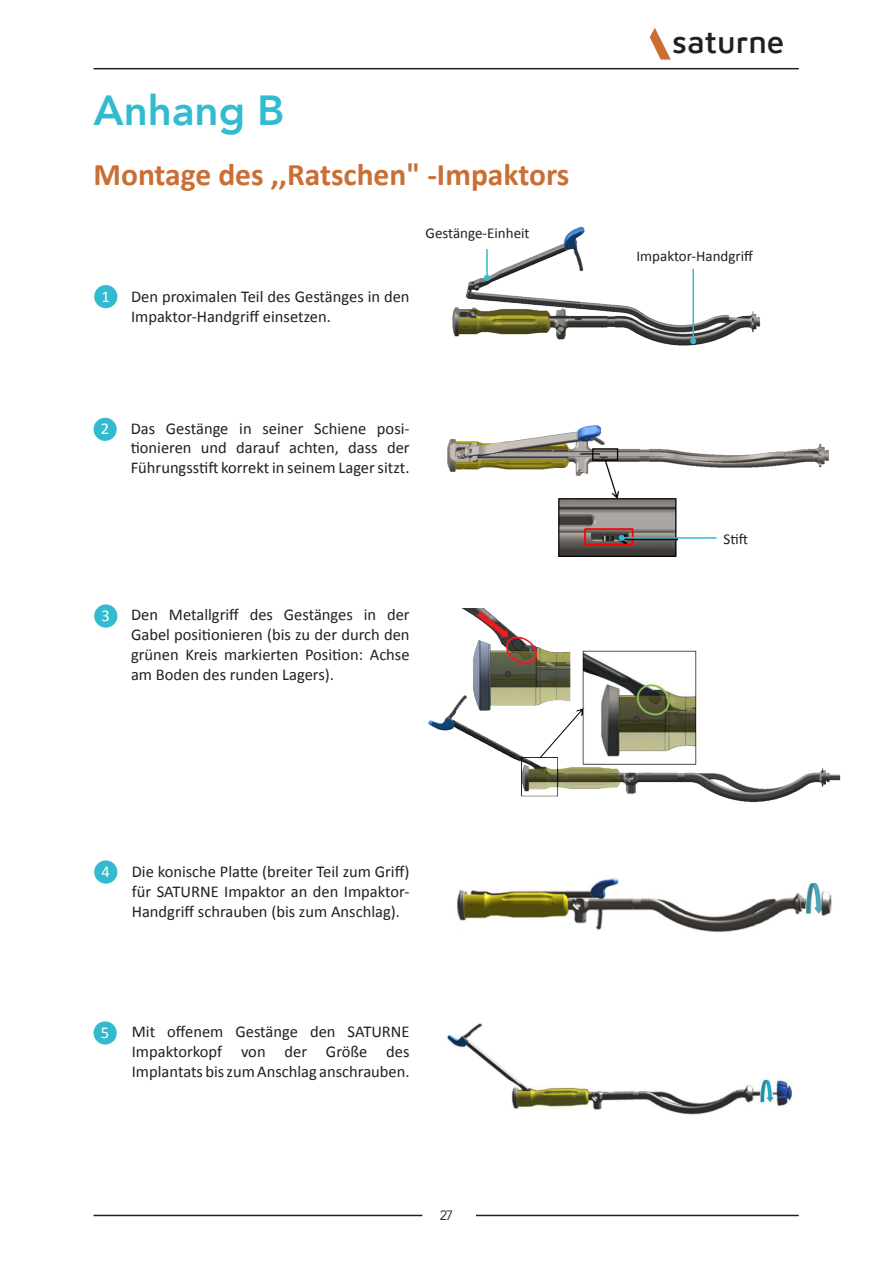
<style>
.page{position:relative;width:893px;height:1263px;background:#fff}
.page>*{position:absolute;margin:0;border:0;box-sizing:border-box;transform-origin:0 0}
.titres_bleus{font:800 42px "Avenir";color:#32bbce}
.t1{font:700 31.5px "Calibri";color:#ca6e34}
.t2{font:500 31.5px "XXII Aven";color:#231f20}
.Texte_courant_Calibri{font:16.5px/19.8px "Calibri";color:#231f20;text-align:justify}
.t3{font:16.5px "Calibri";color:#fff}
.t4{font:15px "Calibri";color:#231f20}
.t5{font:13.5px "Avenir";color:#231f20}
</style>
<div class="page">
<hr style="left:94px;top:68px;width:705px;height:1px;background:#231f20">
<hr style="left:94px;top:1215px;width:328px;height:1px;background:#231f20">
<hr style="left:476px;top:1215px;width:323px;height:1px;background:#231f20">
<svg style="left:649px;top:28px;width:22px;height:32px"></svg>
<div style="left:94px;top:418px;width:23px;height:23px;background:#32bbce;border-radius:50%"></div>
<div style="left:94px;top:285px;width:23px;height:23px;background:#32bbce;border-radius:50%"></div>
<div style="left:94px;top:604px;width:23px;height:24px;background:#32bbce;border-radius:50%"></div>
<div style="left:94px;top:860px;width:23px;height:24px;background:#32bbce;border-radius:50%"></div>
<div style="left:94px;top:1021px;width:23px;height:23px;background:#32bbce;border-radius:50%"></div>
<img style="left:452px;top:226px;width:309px;height:120px">
<img style="left:428px;top:609px;width:413px;height:194px">
<img style="left:447px;top:425px;width:382px;height:131px">
<img style="left:457px;top:878px;width:375px;height:54px">
<hr style="left:486px;top:249px;width:2px;height:29px;background:#32bbce">
<svg style="left:484px;top:275px;width:6px;height:6px"></svg>
<hr style="left:692px;top:269px;width:2px;height:72px;background:#32bbce">
<svg style="left:690px;top:338px;width:6px;height:6px"></svg>
<img style="left:447px;top:1023px;width:344px;height:92px">
<div style="left:678px;top:502px;width:105px;height:59px;background:#fff"></div>
<hr style="left:622px;top:537px;width:94px;height:2px;background:#32bbce">
<svg style="left:619px;top:535px;width:6px;height:6px"></svg>
<p class="titres_bleus" style="left:94px;top:77px;width:192px">Anhang B</p>
<p class="t1" style="left:94px;top:154px;width:477px">Montage des ,,Ratschen" -Impaktors</p>
<p class="t3" style="left:102px;top:286px;width:10px">1</p>
<p class="t4" style="left:426px;top:223px;width:105px">Gestänge-Einheit</p>
<p class="Texte_courant_Calibri" style="left:131px;top:286px;width:280px">Den proximalen Teil des Gestänges in den<br>Impaktor-Handgriff einsetzen.</p>
<p class="t3" style="left:101px;top:419px;width:10px">2</p>
<p class="Texte_courant_Calibri" style="left:131px;top:417px;width:280px">Das Gestänge in seiner Schiene posi&shy;tionieren und darauf achten, dass der Führungsstift korrekt in seinem Lager sitzt.</p>
<p class="t3" style="left:102px;top:605px;width:10px">3</p>
<p class="Texte_courant_Calibri" style="left:131px;top:604px;width:280px">Den Metallgriff des Gestänges in der Gabel positionieren (bis zu der durch den grünen Kreis markierten Position: Achse am Boden des runden Lagers).</p>
<h2 class="t2" style="left:672px;top:24px;width:114px">saturne</h2>
<p class="t4" style="left:636px;top:246px;width:118px">Impaktor-Handgriff</p>
<p class="t4" style="left:723px;top:530px;width:26px">Stift</p>
<p class="t3" style="left:102px;top:861px;width:10px">4</p>
<p class="Texte_courant_Calibri" style="left:132px;top:861px;width:279px">Die konische Platte (breiter Teil zum Griff) für SATURNE Impaktor an den Impaktor-Handgriff schrauben (bis zum Anschlag).</p>
<p class="t3" style="left:101px;top:1022px;width:10px">5</p>
<p class="Texte_courant_Calibri" style="left:132px;top:1021px;width:279px">Mit offenem Gestänge den SATURNE Impaktorkopf von der Größe des Implantats bis zum Anschlag anschrauben.</p>
<p class="t5" style="left:440px;top:1207px;width:15px">27</p>
</div>
